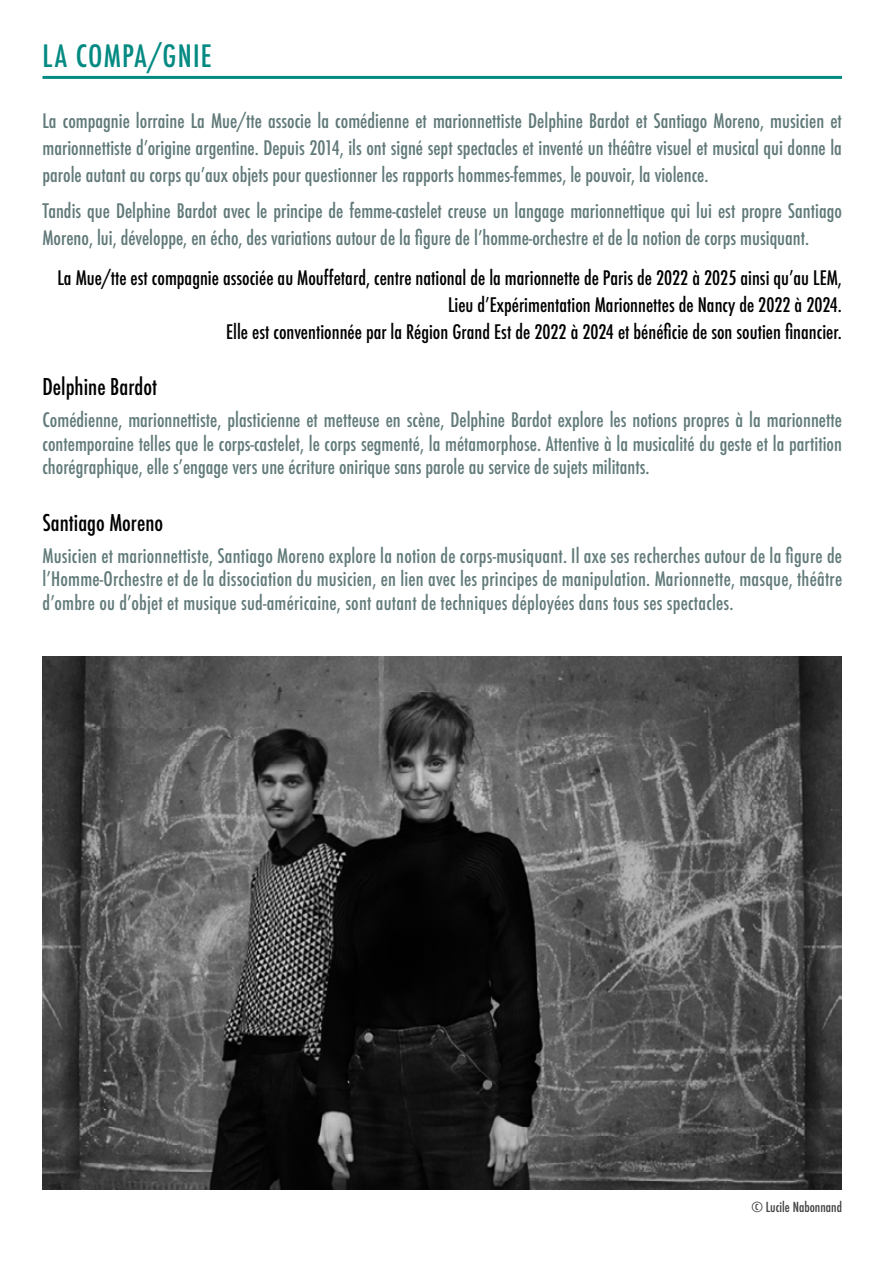
<style>
.page{position:relative;width:893px;height:1263px;background:#fff}
.page>*{position:absolute;margin:0;border:0;box-sizing:border-box;transform-origin:0 0}
.t1{font:500 condensed 30px "Futura";letter-spacing:.04em;color:#038a82}
.t2{font:500 condensed 22.5px "Futura";color:#000}
.t3{font:500 condensed 19.5px/23.4px "Futura";letter-spacing:.005em;color:#627b7a;text-align:justify}
.t4{font:500 condensed 19.5px/27px "Futura";color:#617979;text-align:justify}
.t5{font:500 condensed 19.5px/27px "Futura";color:#000;text-align:right}
.t6{font:500 condensed 13.5px "Futura";color:#424241}
</style>
<div class="page">
<hr style="left:43px;top:76px;width:799px;height:3px;background:#038a82">
<img style="left:43px;top:656px;width:799px;height:533px">
<h1 class="t1" style="left:43px;top:37px;width:171px">LA COMPA/GNIE</h1>
<p class="t4" style="left:43px;top:108px;width:801px">La compagnie lorraine La Mue/tte associe la comédienne et marionnettiste Delphine Bardot et Santiago Moreno, musicien et marionnettiste d’origine argentine. Depuis 2014, ils ont signé sept spectacles et inventé un théâtre visuel et musical qui donne la parole autant au corps qu’aux objets pour questionner les rapports hommes-femmes, le pouvoir, la violence.</p>
<p class="t4" style="left:43px;top:197px;width:801px">Tandis que Delphine Bardot avec le principe de femme-castelet creuse un langage marionnettique qui lui est propre Santiago<br>Moreno, lui, développe, en écho, des variations autour de la figure de l’homme-orchestre et de la notion de corps musiquant.</p>
<p class="t5" style="left:58px;top:264px;width:786px">La Mue/tte est compagnie associée au Mouffetard, centre national de la marionnette de Paris de 2022 à 2025 ainsi qu’au LEM,<br>Lieu d’Expérimentation Marionnettes de Nancy de 2022 à 2024.<br>Elle est conventionnée par la Région Grand Est de 2022 à 2024 et bénéficie de son soutien financier.</p>
<p class="t2" style="left:43px;top:373px;width:116px">Delphine Bardot</p>
<p class="t3" style="left:43px;top:409px;width:801px">Comédienne, marionnettiste, plasticienne et metteuse en scène, Delphine Bardot explore les notions propres à la marionnette contemporaine telles que le corps-castelet, le corps segmenté, la métamorphose. Attentive à la musicalité du geste et la partition chorégraphique, elle s’engage vers une écriture onirique sans parole au service de sujets militants.</p>
<p class="t2" style="left:43px;top:508px;width:122px">Santiago Moreno</p>
<p class="t3" style="left:43px;top:544px;width:801px">Musicien et marionnettiste, Santiago Moreno explore la notion de corps-musiquant. Il axe ses recherches autour de la figure de l’Homme-Orchestre et de la dissociation du musicien, en lien avec les principes de manipulation. Marionnette, masque, théâtre d’ombre ou d’objet et musique sud-américaine, sont autant de techniques déployées dans tous ses spectacles.</p>
<p class="t6" style="left:751px;top:1198px;width:92px">© Lucile Nabonnand</p>
</div>
